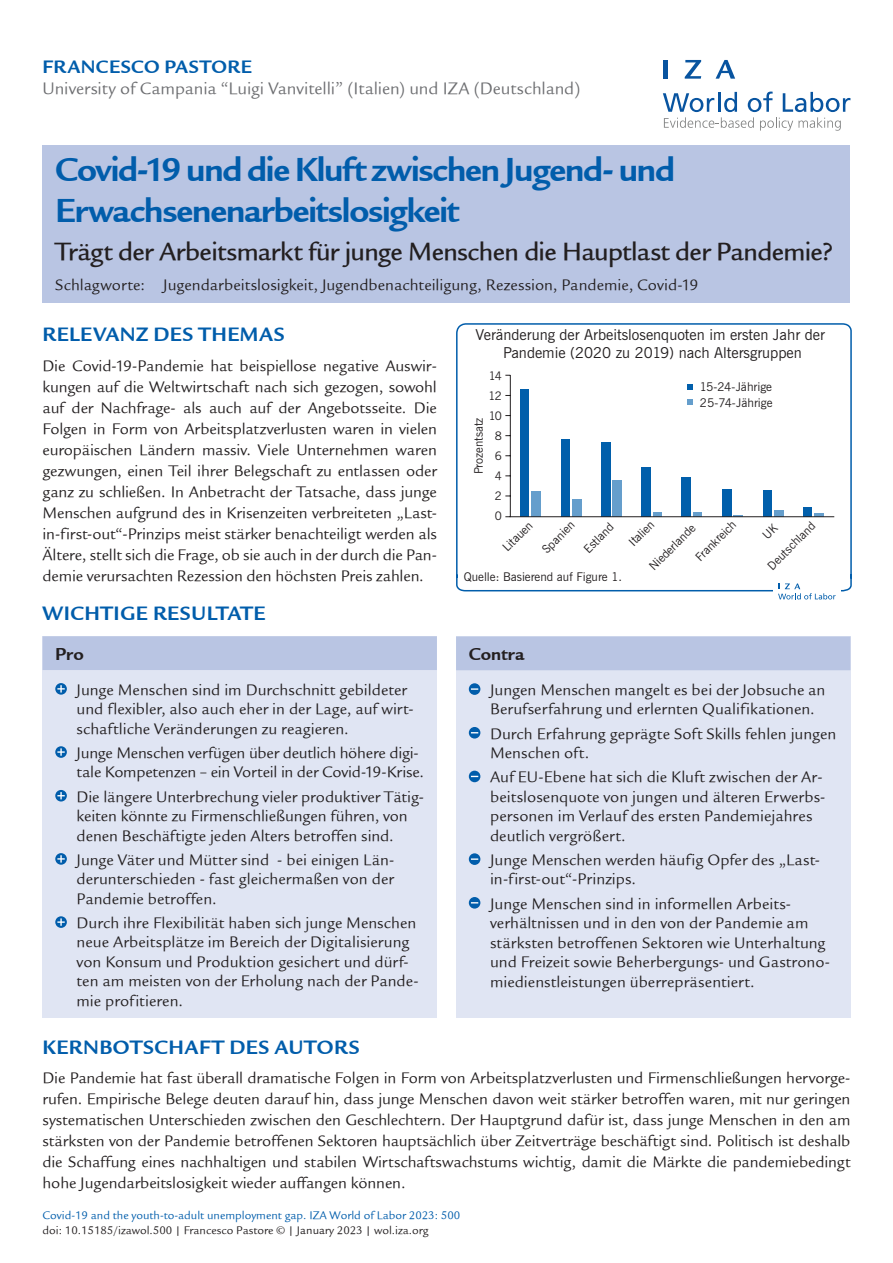
<style>
.page{position:relative;width:893px;height:1263px;background:#fff}
.page>*{position:absolute;margin:0;border:0;box-sizing:border-box;transform-origin:0 0}
.Cover__Title{font:36px/40.5px "Legacy Sans ITCTT Bold";letter-spacing:-.035em;color:#015dab}
.Cover__Subtitle{font:27px "Legacy Sans Md ITCTT Medium";letter-spacing:-.02em;color:#231f20}
.Cover__Header{font:21px "Legacy Sans ITCTT Bold";letter-spacing:.025em;color:#015dab}
.Cover__DOI_Informati{font:21px "Legacy Sans ITCTT Bold";letter-spacing:.02em;color:#015dab}
.Cover__AuthorName{font:19.5px "Legacy Sans ITCTT Bold";letter-spacing:.02em;color:#015dab}
.Cover__Pro_Con_Heade{font:18.75px "Legacy Sans ITCTT Bold";color:#231f20}
.Cover__Affiliation{font:18px "Legacy Sans ITCTT Book";color:#6c6d70}
.Cover__Pro_Con_Bulle{font:16.5px/19.5px "Legacy Sans ITCTT Book";letter-spacing:.005em;color:#231f20}
.Cover__DOI_Informati-2{font:16.5px/21px "Legacy Sans ITCTT Book";letter-spacing:-.005em;color:#231f20;text-align:justify}
.Cover__Bodytext{font:16.5px/21px "Legacy Sans ITCTT Book";letter-spacing:-.005em;color:#231f20;text-align:justify}
.Cover__Keywords{font:16.5px "Legacy Sans ITCTT Book";color:#231f20}
.t1{font:15px/18px "News Gothic BT";color:#231f20;text-align:center}
.Cover__DOI_Informati-3{font:12px/15px "Legacy Sans ITCTT Book";color:#015dab}
.t2{font:12px/16px "News Gothic BT";color:#231f20}
.t3{font:11.7px/25.3px "News Gothic BT";color:#231f20}
.s1{font-family:"Legacy Sans Std"}
.s2{color:#231f20}
.s3{font-family:"Legacy Sans Std";color:#231f20}
</style>
<div class="page">
<svg style="left:663px;top:92px;width:187px;height:39px"></svg>
<hr style="left:664px;top:60px;width:4px;height:19px;background:#0854a0">
<svg style="left:685px;top:60px;width:16px;height:19px"></svg>
<svg style="left:716px;top:60px;width:19px;height:19px"></svg>
<div style="left:43px;top:145px;width:807px;height:157px;background:#b9c5e3"></div>
<div style="left:43px;top:637px;width:394px;height:381px;background:#e0e5f3"></div>
<div style="left:43px;top:636px;width:394px;height:34px;background:#b9c5e3"></div>
<svg style="left:55px;top:683px;width:12px;height:12px"></svg>
<svg style="left:57px;top:685px;width:8px;height:7px"></svg>
<svg style="left:55px;top:746px;width:12px;height:12px"></svg>
<svg style="left:57px;top:748px;width:8px;height:8px"></svg>
<svg style="left:55px;top:790px;width:12px;height:11px"></svg>
<svg style="left:57px;top:792px;width:8px;height:7px"></svg>
<svg style="left:55px;top:853px;width:12px;height:12px"></svg>
<svg style="left:57px;top:855px;width:8px;height:7px"></svg>
<svg style="left:55px;top:916px;width:12px;height:12px"></svg>
<svg style="left:57px;top:918px;width:8px;height:8px"></svg>
<div style="left:456px;top:637px;width:394px;height:381px;background:#e0e5f3"></div>
<div style="left:456px;top:636px;width:394px;height:34px;background:#b9c5e3"></div>
<div style="left:469px;top:683px;width:11px;height:12px;background:#015dab;border-radius:50%"></div>
<svg style="left:471px;top:688px;width:7px;height:2px"></svg>
<svg style="left:469px;top:727px;width:11px;height:11px"></svg>
<svg style="left:469px;top:771px;width:11px;height:11px"></svg>
<div style="left:469px;top:853px;width:11px;height:12px;background:#015dab;border-radius:50%"></div>
<svg style="left:471px;top:858px;width:7px;height:2px"></svg>
<svg style="left:469px;top:897px;width:11px;height:11px"></svg>
<svg style="left:456px;top:323px;width:396px;height:269px"></svg>
<svg style="left:505px;top:374px;width:330px;height:143px"></svg>
<div style="left:773px;top:578px;width:68px;height:41px;background:#fff"></div>
<svg style="left:778px;top:583px;width:58px;height:16px"></svg>
<p class="Cover__AuthorName" style="left:43px;top:55px;width:211px">FRANCESCO PASTORE</p>
<p class="Cover__Affiliation" style="left:43px;top:79px;width:539px">University of Campania “Luigi Vanvitelli” (Italien) und IZA (Deutschland)</p>
<p class="Cover__Title" style="left:55px;top:150px;width:621px">Covid-19 und die Kluft zwischen Jugend- und<br>Erwachsenenarbeitslosigkeit</p>
<p class="Cover__Subtitle" style="left:55px;top:236px;width:780px">Trägt der Arbeitsmarkt für junge Menschen die Hauptlast der Pandemie?</p>
<p class="Cover__Keywords" style="left:55px;top:275px;width:645px">Schlagworte: Jugendarbeitslosigkeit, Jugendbenachteiligung, Rezession, Pandemie, Covid-19</p>
<p class="Cover__Header" style="left:43px;top:322px;width:244px">RELEVANZ DES THEMAS</p>
<p class="Cover__Bodytext" style="left:43px;top:355px;width:396px">Die Covid-19-Pandemie hat beispiellose negative Auswir&shy;kungen auf die Weltwirtschaft nach sich gezogen, sowohl auf der Nachfrage- als auch auf der Angebotsseite. Die Folgen in Form von Arbeitsplatzverlusten waren in vielen europäischen Ländern massiv. Viele Unternehmen waren gezwungen, einen Teil ihrer Belegschaft zu entlassen oder ganz zu schließen. In Anbetracht der Tatsache, dass junge Menschen aufgrund des in Krisenzeiten verbreiteten „Last&shy;in-first-out“-Prinzips meist stärker benachteiligt werden als Ältere, stellt sich die Frage, ob sie auch in der durch die Pan&shy;demie verursachten Rezession den höchsten Preis zahlen.</p>
<p class="Cover__Header" style="left:43px;top:601px;width:225px">WICHTIGE RESULTATE</p>
<p class="Cover__Pro_Con_Heade" style="left:55px;top:643px;width:30px">Pro</p>
<p class="Cover__Pro_Con_Bulle" style="left:77px;top:680px;width:338px">Junge Menschen sind im Durchschnitt gebildeter und flexibler, also auch eher in der Lage, auf wirt&shy;schaftliche Veränderungen zu reagieren.</p>
<p class="Cover__Pro_Con_Bulle" style="left:77px;top:743px;width:349px">Junge Menschen verfügen über deutlich höhere digi&shy;tale Kompetenzen – ein Vorteil in der Covid-19-Krise.</p>
<p class="Cover__Pro_Con_Bulle" style="left:77px;top:787px;width:349px">Die längere Unterbrechung vieler produktiver Tätig&shy;keiten könnte zu Firmenschließungen führen, von denen Beschäftigte jeden Alters betroffen sind.</p>
<p class="Cover__Pro_Con_Bulle" style="left:77px;top:850px;width:319px;text-align:justify">Junge Väter und Mütter sind - bei einigen Län&shy;derunterschieden - fast gleichermaßen von der Pandemie betroffen.</p>
<p class="Cover__Pro_Con_Bulle" style="left:77px;top:913px;width:344px">Durch ihre Flexibilität haben sich junge Menschen neue Arbeitsplätze im Bereich der Digitalisierung von Konsum und Produktion gesichert und dürf&shy;ten am meisten von der Erholung nach der Pande&shy;mie profitieren.</p>
<p class="t1" style="left:476px;top:326px;width:351px">Veränderung der Arbeitslosenquoten im ersten Jahr der<br>Pandemie (2020 zu 2019) nach Altersgruppen</p>
<p class="t3" style="left:489px;top:363px;width:14px">14</p>
<p class="t3" style="left:489px;top:383px;width:15px">12</p>
<p class="t3" style="left:489px;top:404px;width:15px">10</p>
<p class="t3" style="left:466px;top:474px;width:58px;rotate:-90deg">Prozentsatz</p>
<p class="t3" style="left:495px;top:424px;width:9px">8</p>
<p class="t3" style="left:495px;top:444px;width:9px">6</p>
<p class="t3" style="left:495px;top:464px;width:9px">4</p>
<p class="t3" style="left:495px;top:484px;width:9px">2</p>
<p class="t2" style="left:700px;top:379px;width:74px">15-24-Jährige<br>25-74-Jährige</p>
<p class="t3" style="left:495px;top:504px;width:9px">0</p>
<p class="t3" style="left:642px;top:560px;width:61px;rotate:-45deg">Niederlande</p>
<p class="t3" style="left:689px;top:550px;width:54px;rotate:-45deg">Frankreich</p>
<p class="t3" style="left:743px;top:541px;width:64px;text-indent:18px;rotate:-45deg">UK<br>Deutschland</p>
<p class="t3" style="left:496px;top:541px;width:38px;rotate:-45deg">Litauen</p>
<p class="t3" style="left:536px;top:543px;width:42px;rotate:-45deg">Spanien</p>
<p class="t3" style="left:577px;top:542px;width:38px;rotate:-45deg">Estland</p>
<p class="t3" style="left:622px;top:535px;width:32px;rotate:-45deg">Italien</p>
<p class="t2" style="left:464px;top:570px;width:160px">Quelle: Basierend auf Figure 1.</p>
<p class="Cover__Pro_Con_Heade" style="left:469px;top:643px;width:57px">Contra</p>
<p class="Cover__Pro_Con_Bulle" style="left:490px;top:680px;width:337px">Jungen Menschen mangelt es bei der Jobsuche an<br>Berufserfahrung und erlernten Qualifikationen.</p>
<p class="Cover__Pro_Con_Bulle" style="left:490px;top:724px;width:348px">Durch Erfahrung geprägte Soft Skills fehlen jungen<br>Menschen oft.</p>
<p class="Cover__Pro_Con_Bulle" style="left:490px;top:767px;width:335px">Auf EU-Ebene hat sich die Kluft zwischen der Ar&shy;beitslosenquote von jungen und älteren Erwerbs&shy;personen im Verlauf des ersten Pandemiejahres deutlich vergrößert.</p>
<p class="Cover__Pro_Con_Bulle" style="left:490px;top:850px;width:331px">Junge Menschen werden häufig Opfer des „Last&shy;in-first-out“-Prinzips.</p>
<p class="Cover__Pro_Con_Bulle" style="left:490px;top:894px;width:342px">Junge Menschen sind in informellen Arbeits&shy;verhältnissen und in den von der Pandemie am stärksten betroffenen Sektoren wie Unterhaltung und Freizeit sowie Beherbergungs- und Gastrono&shy;miedienstleistungen überrepräsentiert.</p>
<p class="Cover__DOI_Informati" style="left:43px;top:1035px;width:319px">KERNBOTSCHAFT DES AUTORS</p>
<p class="Cover__DOI_Informati-2" style="left:43px;top:1067px;width:809px">Die Pandemie hat fast überall dramatische Folgen in Form von Arbeitsplatzverlusten und Firmenschließungen hervorge&shy;rufen. Empirische Belege deuten darauf hin, dass junge Menschen davon weit stärker betroffen waren, mit nur geringen systematischen Unterschieden zwischen den Geschlechtern. Der Hauptgrund dafür ist, dass junge Menschen in den am stärksten von der Pandemie betroffenen Sektoren hauptsächlich über Zeitverträge beschäftigt sind. Politisch ist deshalb die Schaffung eines nachhaltigen und stabilen Wirtschaftswachstums wichtig, damit die Märkte die pandemiebedingt hohe Jugendarbeitslosigkeit wieder auffangen können.</p>
<p class="Cover__DOI_Informati-3" style="left:43px;top:1207px;width:419px">Covid-19 and the youth-to-adult unemployment gap. IZA World of Labor 202<span class="s1">3</span>: 500 <span class="s2">doi: 10.15185/izawol.500 | Francesco Pastore © |</span> <span class="s3">January</span> <span class="s2">202</span><span class="s3">3</span> <span class="s2">| wol.iza.org</span></p>
</div>
